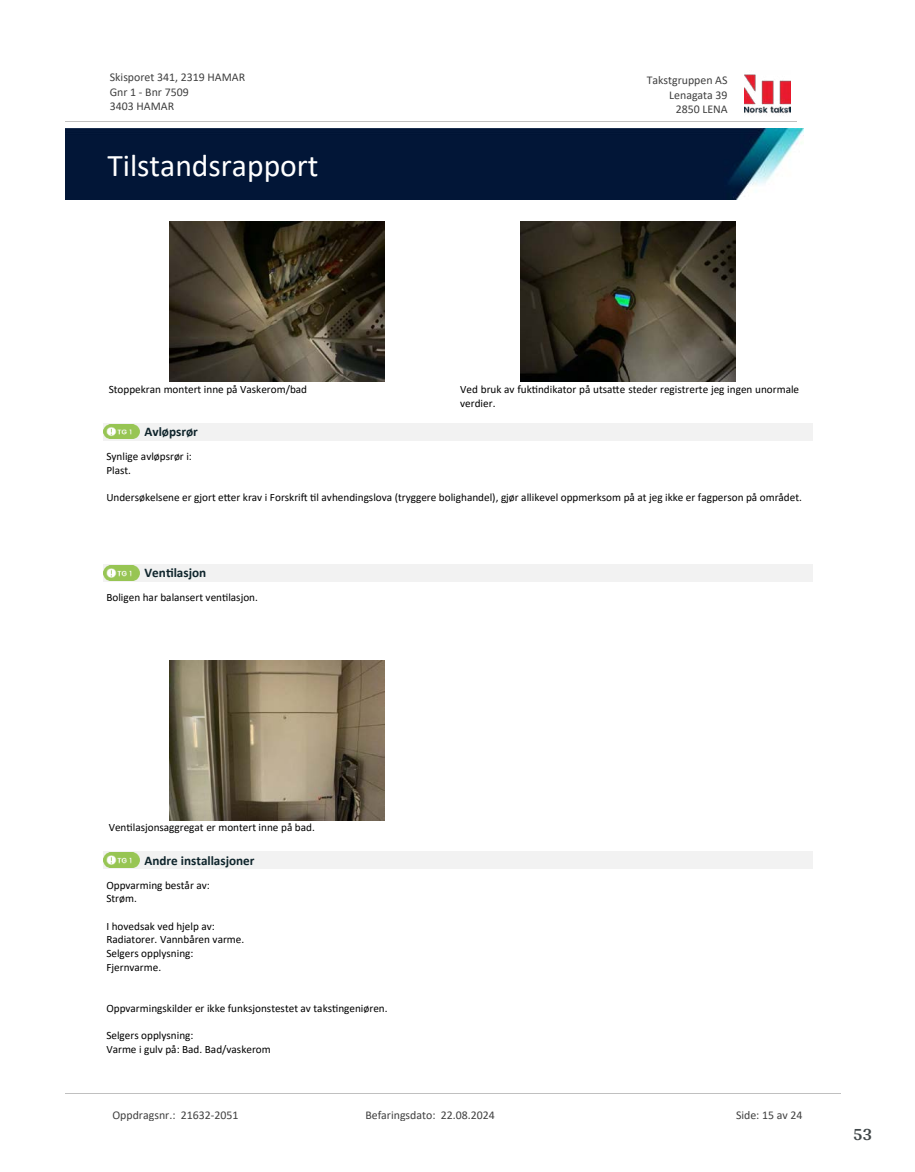
<style>
.page{position:relative;width:915px;height:1172px;background:#fff}
.page>*{position:absolute;margin:0;border:0;box-sizing:border-box;transform-origin:0 0}
.t1{font:31.65px "Calibri";color:#fff}
.t2{font:700 18px "Arya";color:#414749}
.t3{font:700 13.2px "Calibri";color:#0f252c}
.t4{font:11.85px/14.5px "Calibri";color:#404040}
.t5{font:11.25px/13.6px "Calibri";color:#000}
</style>
<div class="page">
<img style="left:170px;top:222px;width:214px;height:160px">
<img style="left:520px;top:222px;width:215px;height:160px">
<div style="left:104px;top:423px;width:708px;height:17px;background:#f2f2f2"></div>
<img style="left:104px;top:424px;width:35px;height:15px">
<div style="left:104px;top:564px;width:708px;height:17px;background:#f2f2f2"></div>
<svg style="left:107px;top:580px;width:29px;height:1px"></svg>
<img style="left:104px;top:565px;width:35px;height:15px">
<img style="left:170px;top:660px;width:214px;height:160px">
<div style="left:104px;top:852px;width:708px;height:17px;background:#f2f2f2"></div>
<svg style="left:107px;top:852px;width:29px;height:16px"></svg>
<img style="left:104px;top:853px;width:35px;height:14px">
<img style="left:744px;top:74px;width:46px;height:40px">
<hr style="left:65px;top:121px;width:731px;height:1px;background:#c0c0c0">
<img style="left:65px;top:129px;width:738px;height:71px">
<hr style="left:65px;top:1093px;width:775px;height:1px;background:#c0c0c0">
<p class="t4" style="left:110px;top:70px;width:137px">Skisporet 341, 2319 HAMAR<br>Gnr 1 - Bnr 7509<br>3403 HAMAR</p>
<p class="t4" style="left:646px;top:73px;width:82px">Takstgruppen AS</p>
<p class="t4" style="left:669px;top:87px;width:60px">Lenagata 39</p>
<p class="t4" style="left:675px;top:102px;width:53px">2850 LENA</p>
<h1 class="t1" style="left:107px;top:143px;width:213px">Tilstandsrapport</h1>
<p class="t5" style="left:109px;top:382px;width:200px">Stoppekran montert inne på Vaskerom/bad</p>
<p class="t5" style="left:460px;top:382px;width:340px">Ved bruk av fuk琀椀ndikator på utsa琀琀e steder registrerte jeg ingen unormale verdier.</p>
<p class="t3" style="left:144px;top:422px;width:55px">Avløpsrør</p>
<p class="t5" style="left:106px;top:449px;width:87px">Synlige avløpsrør i:<br>Plast.</p>
<p class="t5" style="left:106px;top:490px;width:696px">Undersøkelsene er gjort e琀琀er krav i Forskri昀琀 琀椀l avhendingslova (tryggere bolighandel), gjør allikevel oppmerksom på at jeg ikke er fagperson på området.</p>
<p class="t3" style="left:144px;top:563px;width:63px">Ven琀椀lasjon</p>
<p class="t5" style="left:106px;top:590px;width:153px">Boligen har balansert ven琀椀lasjon.</p>
<p class="t5" style="left:109px;top:820px;width:207px">Ven琀椀lasjonsaggregat er montert inne på bad.</p>
<p class="t3" style="left:144px;top:851px;width:111px">Andre installasjoner</p>
<p class="t5" style="left:106px;top:878px;width:105px">Oppvarming består av:<br>Strøm.</p>
<p class="t5" style="left:106px;top:919px;width:139px">I hovedsak ved hjelp av:<br>Radiatorer. Vannbåren varme.<br>Selgers opplysning:<br>Fjernvarme.</p>
<p class="t5" style="left:106px;top:1001px;width:283px">Oppvarmingskilder er ikke funksjonstestet av taks琀椀ngeniøren.</p>
<p class="t5" style="left:106px;top:1028px;width:166px">Selgers opplysning:<br>Varme i gulv på: Bad. Bad/vaskerom</p>
<p class="t4" style="left:112px;top:1107px;width:127px">Oppdragsnr.: 21632-2051</p>
<p class="t4" style="left:365px;top:1107px;width:131px">Befaringsdato: 22.08.2024</p>
<p class="t4" style="left:735px;top:1107px;width:68px">Side: 15 av 24</p>
<h2 class="t2" style="left:852px;top:1123px;width:21px">53</h2>
</div>
